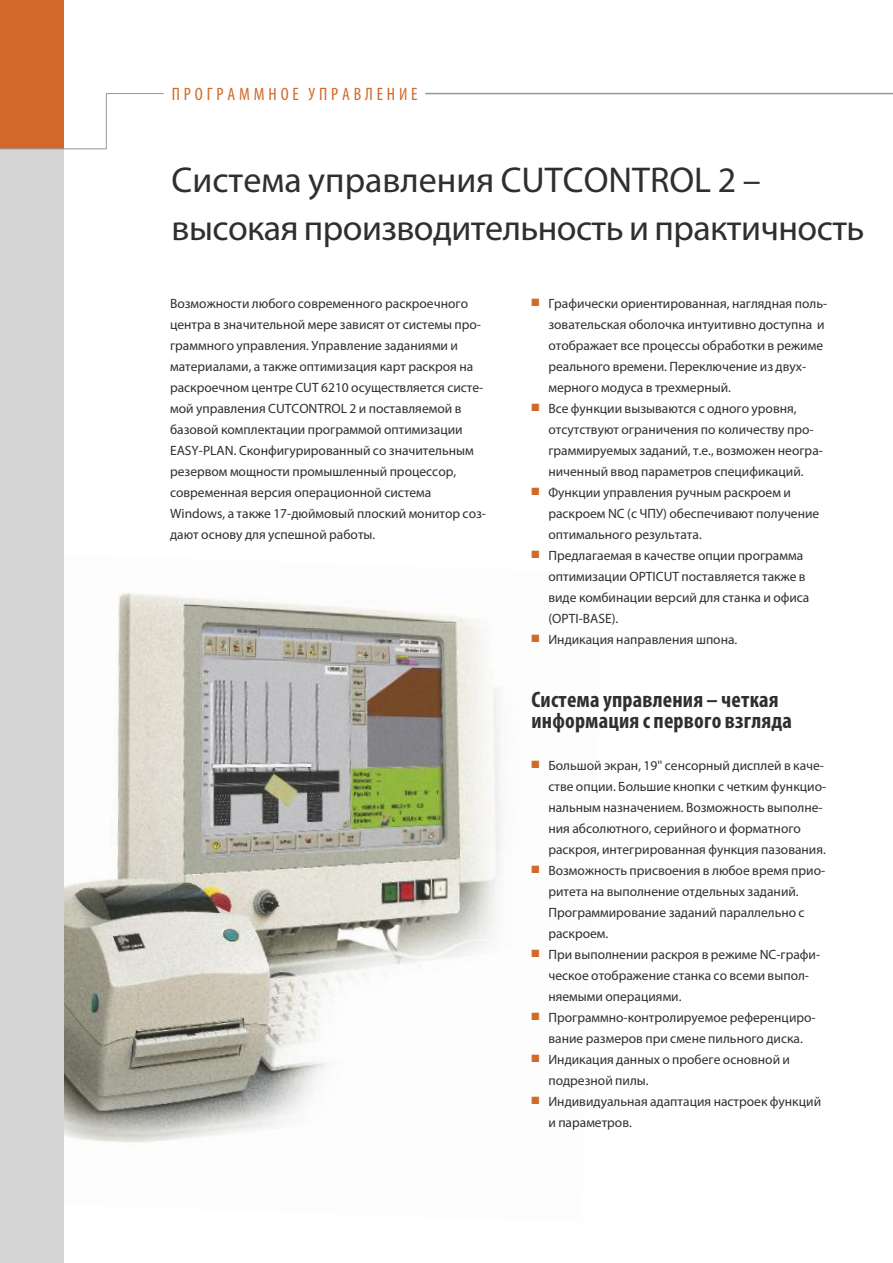
<style>
.page{position:relative;width:893px;height:1263px;background:#fff}
.page>*{position:absolute;margin:0;border:0;box-sizing:border-box;transform-origin:0 0}
.t1{font:36px/48px "Myriad Pro";letter-spacing:-.015em;color:#2f2f2e}
.t2{font:700 condensed 22.5px/21px "Myriad Pro";letter-spacing:.01em;color:#2f2f2e}
.t3{font:condensed 18px "Myriad Pro";letter-spacing:.215em;color:#d1692a}
.t4{font:13.5px/21px "Myriad Pro";color:#2f2f2e}
.s1{color:#d1692a}
</style>
<div class="page">
<img style="left:64px;top:592px;width:437px;height:551px">
<div style="left:0;top:149px;width:64px;height:1114px;background:#d5d5d5"></div>
<div style="left:0;top:0;width:64px;height:149px;background:#d1692a"></div>
<svg style="left:0;top:93px;width:164px;height:57px"></svg>
<svg style="left:424px;top:92px;width:469px;height:526px"></svg>
<h3 class="t3" style="left:172px;top:88px;width:247px">Программное УПравление</h3>
<h1 class="t1" style="left:172px;top:159px;width:694px">Система управления CUTCONTROL 2 – высокая производительность и практичность</h1>
<p class="t4" style="left:170px;top:294px;width:317px">Возможности любого современного раскроечного центра в значительной мере зависят от системы про&shy;граммного управления. Управление заданиями и материалами, а также оптимизация карт раскроя на раскроечном центре CUT 6210 осуществляется систе&shy;мой управления CUTCONTROL 2 и поставляемой в базовой комплектации программой оптимизации EASY-PLAN. Сконфигурированный со значительным резервом мощности промышленный процессор, современная версия операционной система Windows, a также 17-дюймовый плоский монитор соз&shy;дают основу для успешной работы.</p>
<p class="t4" style="left:548px;top:294px;width:280px;text-indent:-17px"><span class="s1">■</span> Графически ориентированная, наглядная поль&shy;зовательская оболочка интуитивно доступна и отображает все процессы обработки в режиме реального времени. Переключение из двух&shy;мерного модуса в трехмерный.</p>
<p class="t4" style="left:548px;top:399px;width:276px;text-indent:-17px"><span class="s1">■</span> Все функции вызываются с одного уровня, отсутствуют ограничения по количеству про&shy;граммируемых заданий, т.е., возможен неогра&shy;ниченный ввод параметров спецификаций.</p>
<p class="t4" style="left:548px;top:483px;width:272px;text-indent:-17px"><span class="s1">■</span> Функции управления ручным раскроем и раскроем NC (с ЧПУ) обеспечивают получение оптимального результата.</p>
<p class="t4" style="left:548px;top:546px;width:263px;text-indent:-17px"><span class="s1">■</span> Предлагаемая в качестве опции программа оптимизации OPTICUT поставляется также в виде комбинации версий для станка и офиса (OPTI-BASE).</p>
<p class="t4" style="left:531px;top:630px;width:207px"><span class="s1">■</span> Индикация направления шпона.</p>
<h2 class="t2" style="left:531px;top:691px;width:262px">Система управления – четкая информация с первого взгляда</h2>
<p class="t4" style="left:548px;top:756px;width:279px;text-indent:-17px"><span class="s1">■</span> Большой экран, 19'' сенсорный дисплей в каче&shy;стве опции. Большие кнопки с четким функцио&shy;нальным назначением. Возможность выполне&shy;ния абсолютного, серийного и форматного раскроя, интегрированная функция пазования.</p>
<p class="t4" style="left:548px;top:861px;width:278px;text-indent:-17px"><span class="s1">■</span> Возможность присвоения в любое время прио&shy;ритета на выполнение отдельных заданий.<br>Программирование заданий параллельно с раскроем.</p>
<p class="t4" style="left:548px;top:945px;width:273px;text-indent:-17px"><span class="s1">■</span> При выполнении раскроя в режиме NC-графи&shy;ческое отображение станка со всеми выпол&shy;няемыми операциями.</p>
<p class="t4" style="left:531px;top:1008px;width:286px;text-align:center"><span class="s1">■</span> Программно-контролируемое референциро&shy;вание размеров при смене пильного диска.</p>
<p class="t4" style="left:548px;top:1050px;width:243px;text-indent:-17px"><span class="s1">■</span> Индикация данных о пробеге основной и подрезной пилы.</p>
<p class="t4" style="left:548px;top:1092px;width:274px;text-indent:-17px"><span class="s1">■</span> Индивидуальная адаптация настроек функций и параметров.</p>
</div>
